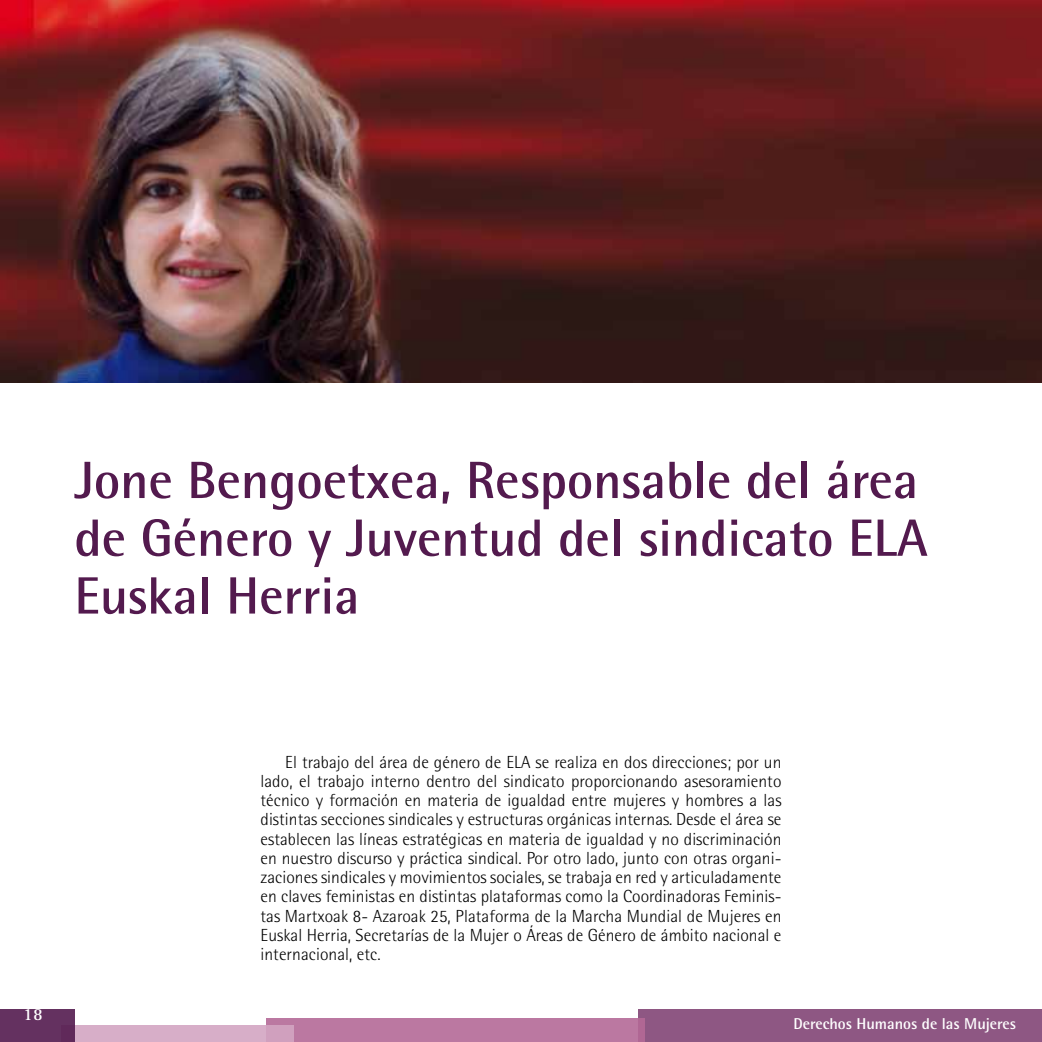
<style>
.page{position:relative;width:1042px;height:1042px;background:#fff}
.page>*{position:absolute;margin:0;border:0;box-sizing:border-box;transform-origin:0 0}
.t1{font:700 52.5px/57.8px "Rotis Semi Sans Std";color:#531a4e}
.t2{font:300 17.5px/19.2px "Rotis Semi Sans Std";letter-spacing:.005em;color:#000;text-align:justify}
.t3{font:700 17.5px "Rotis Serif Std";color:#fff}
.t4{font:700 15.75px "Rotis Semi Sans Std";color:#fff}
</style>
<div class="page">
<div style="left:638px;top:1010px;width:404px;height:32px;background:#8e5783"></div>
<div style="left:267px;top:1018px;width:378px;height:24px;background:#bb78a1"></div>
<div style="left:61px;top:1025px;width:233px;height:17px;background:linear-gradient(to right,#d9b1ca,#d4a8c4)"></div>
<div style="left:0;top:1010px;width:74px;height:32px;background:#643160"></div>
<img style="left:0;top:0;width:1042px;height:382px">
<h1 class="t1" style="left:74px;top:450px;width:855px">Jone Bengoetxea, Responsable del área de Género y Juventud del sindicato ELA<br>Euskal Herria</h1>
<p class="t3" style="left:23px;top:1003px;width:21px">18</p>
<p class="t2" style="left:260px;top:752px;width:522px;text-indent:25px">El trabajo del área de género de ELA se realiza en dos direcciones; por un lado, el trabajo interno dentro del sindicato proporcionando asesoramiento técnico y formación en materia de igualdad entre mujeres y hombres a las distintas secciones sindicales y estructuras orgánicas internas. Desde el área se establecen las líneas estratégicas en materia de igualdad y no discriminación en nuestro discurso y práctica sindical. Por otro lado, junto con otras organi&shy;zaciones sindicales y movimientos sociales, se trabaja en red y articuladamente en claves feministas en distintas plataformas como la Coordinadoras Feminis&shy;tas Martxoak 8- Azaroak 25, Plataforma de la Marcha Mundial de Mujeres en Euskal Herria, Secretarías de la Mujer o Áreas de Género de ámbito nacional e internacional, etc.</p>
<p class="t4" style="left:793px;top:1014px;width:224px">Derechos Humanos de las Mujeres</p>
</div>
